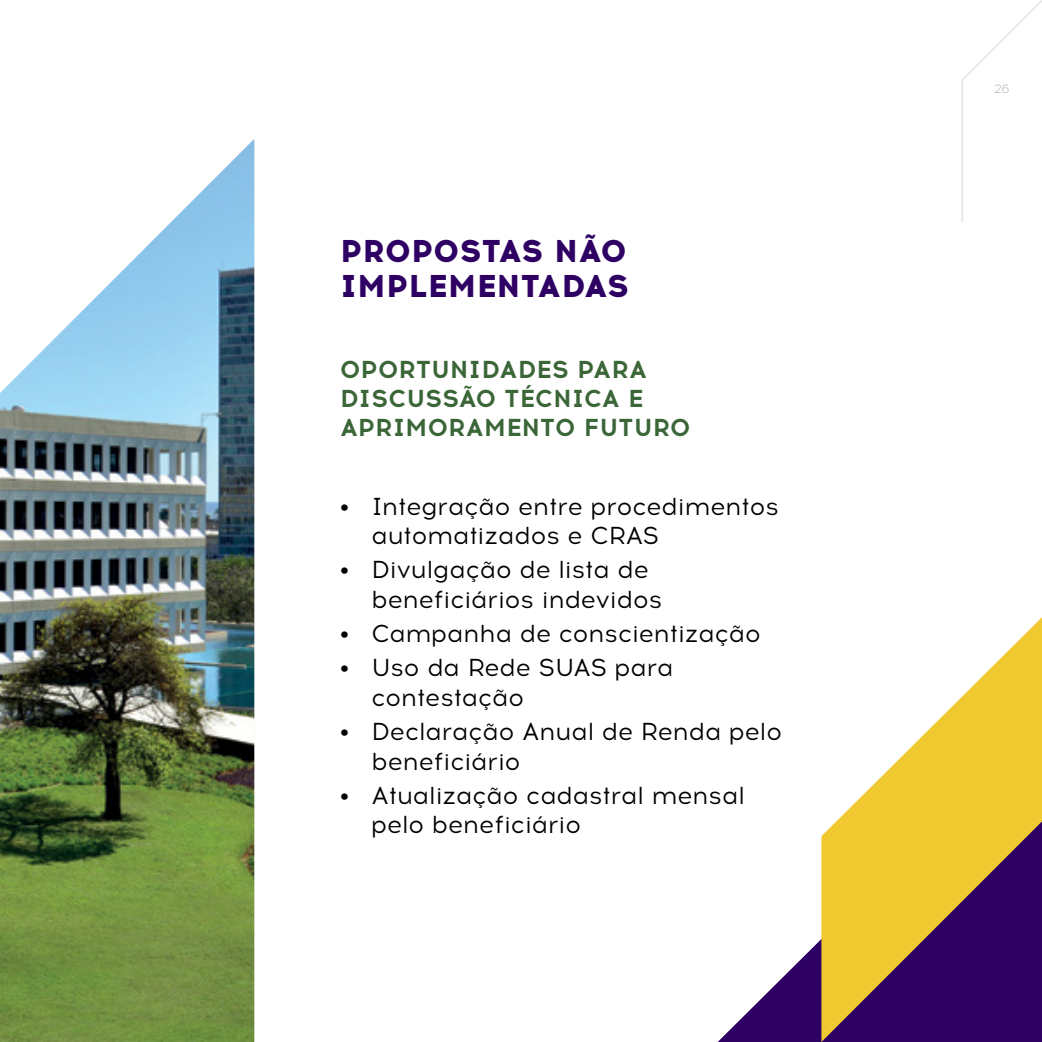
<style>
.page{position:relative;width:1042px;height:1042px;background:#fff}
.page>*{position:absolute;margin:0;border:0;box-sizing:border-box;transform-origin:0 0}
.t1{font:800 31.5px/35px "Acrom";letter-spacing:.01em;color:#2e0063}
.t2{font:24.5px/29.4px "Acrom";color:#000}
.t3{font:700 24.5px/29.4px "Acrom";letter-spacing:.01em;color:#3b6638}
.t4{font:300 12.25px "Acrom";color:#a7a9ac}
</style>
<div class="page">
<img style="left:0;top:139px;width:254px;height:903px">
<svg style="left:961px;top:0;width:81px;height:223px"></svg>
<svg style="left:717px;top:939px;width:104px;height:103px"></svg>
<svg style="left:821px;top:617px;width:221px;height:425px"></svg>
<p class="t1" style="left:340px;top:233px;width:290px">PROPOSTAS NÃO<br>IMPLEMENTADAS</p>
<p class="t3" style="left:340px;top:355px;width:352px">OPORTUNIDADES PARA<br>DISCUSSÃO TÉCNICA E<br>APRIMORAMENTO FUTURO</p>
<p class="t2" style="left:371px;top:492px;width:409px;text-indent:-32px">• Integração entre procedimentos automatizados e CRAS</p>
<p class="t2" style="left:371px;top:556px;width:292px;text-indent:-32px">• Divulgação de lista de beneficiários indevidos</p>
<p class="t2" style="left:340px;top:620px;width:422px">• Campanha de conscientização</p>
<p class="t2" style="left:371px;top:654px;width:304px;text-indent:-32px">• Uso da Rede SUAS para contestação</p>
<p class="t2" style="left:371px;top:718px;width:412px;text-indent:-32px">• Declaração Anual de Renda pelo beneficiário</p>
<p class="t2" style="left:371px;top:782px;width:375px;text-indent:-32px">• Atualização cadastral mensal pelo beneficiário</p>
<p class="t4" style="left:994px;top:81px;width:17px">26</p>
</div>
